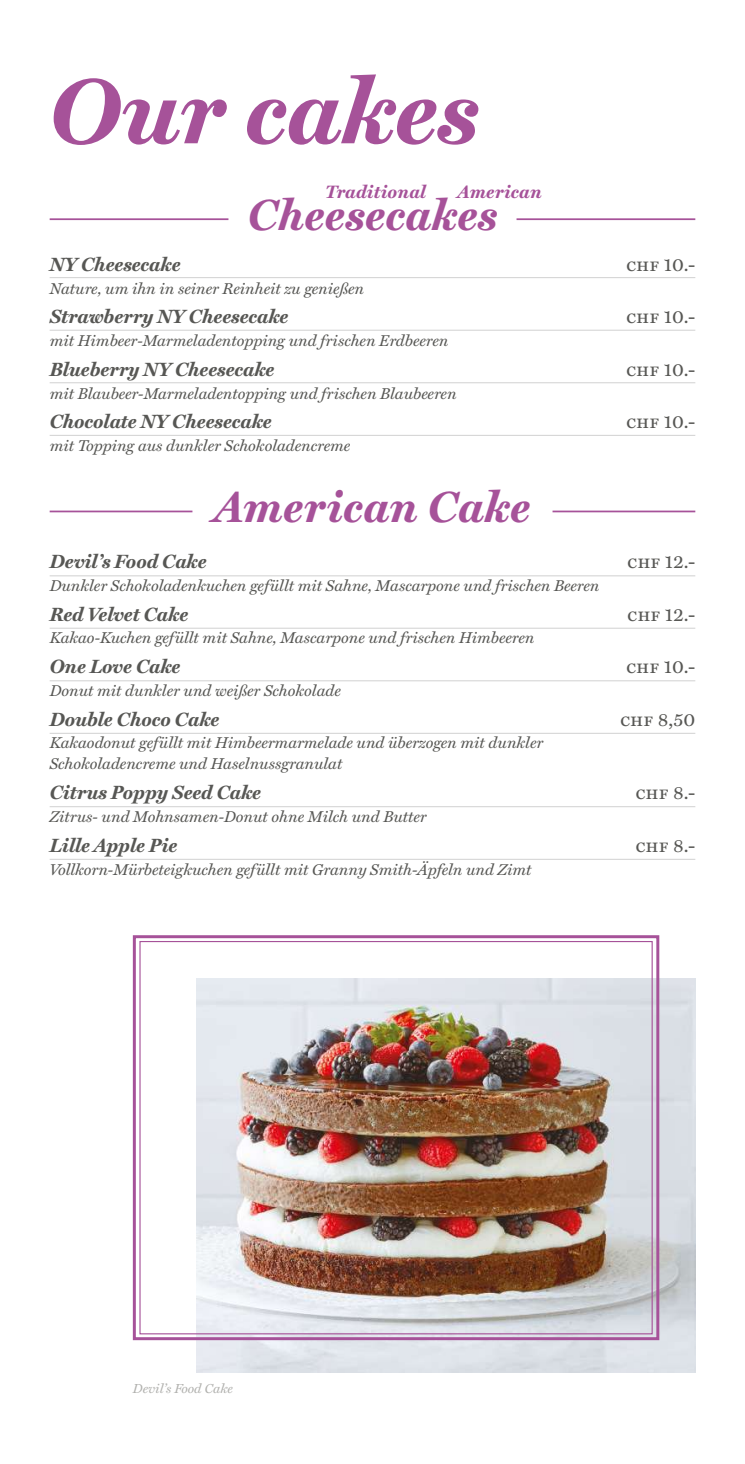
<style>
.page{position:relative;width:745px;height:1464px;background:#fff}
.page>*{position:absolute;margin:0;border:0;box-sizing:border-box;transform-origin:0 0}
.t1{font:italic 700 92.75px "Miller Text";color:#a65299}
.t2{font:italic 700 43.75px "Miller Text";letter-spacing:.01em;color:#a65299}
.t3{font:italic 700 19.25px "Miller Text";color:#575754}
.t4{font:19.25px "Miller Text";color:#575754}
.t5{font:19.25px "Miller Text SC";color:#575754}
.t6{font:italic 700 18.03px "Miller Text";letter-spacing:.01em;color:#a65299}
.t7{font:italic 15.75px/21px "Miller Text";color:#575754}
.t8{font:italic 13.12px "Miller Text";color:#b1b1ae}
.s1{font-family:"Miller Text SC"}
.s2{font-family:"Miller Text"}
</style>
<div class="page">
<img style="left:196px;top:978px;width:498px;height:394px">
<div style="left:133px;top:935px;width:526px;height:405px;border:3px solid #a65299"></div>
<hr style="left:50px;top:218px;width:178px;height:2px;background:#a65299">
<hr style="left:516px;top:218px;width:178px;height:2px;background:#a65299">
<hr style="left:50px;top:510px;width:142px;height:2px;background:#a65299">
<hr style="left:552px;top:510px;width:142px;height:2px;background:#a65299">
<hr style="left:50px;top:859px;width:644px;height:1px;background:#d1d1d1">
<hr style="left:50px;top:806px;width:644px;height:1px;background:#d1d1d1">
<hr style="left:50px;top:733px;width:644px;height:1px;background:#d1d1d1">
<hr style="left:50px;top:680px;width:644px;height:1px;background:#d1d1d1">
<hr style="left:50px;top:628px;width:644px;height:1px;background:#d1d1d1">
<hr style="left:50px;top:575px;width:644px;height:1px;background:#d1d1d1">
<hr style="left:50px;top:435px;width:644px;height:1px;background:#d1d1d1">
<hr style="left:50px;top:382px;width:644px;height:1px;background:#d1d1d1">
<hr style="left:50px;top:330px;width:644px;height:1px;background:#d1d1d1">
<hr style="left:50px;top:277px;width:644px;height:1px;background:#d1d1d1">
<h1 class="t1" style="left:49px;top:55px;width:430px">Our cakes</h1>
<p class="t6" style="left:325px;top:181px;width:102px">Traditional</p>
<p class="t6" style="left:457px;top:181px;width:85px">American</p>
<h2 class="t2" style="left:247px;top:188px;width:251px">Cheesecakes</h2>
<p class="t3" style="left:50px;top:252px;width:132px">NY Cheesecake</p>
<p class="t4" style="left:625px;top:253px;width:71px"><span class="s1">chf</span> 10.-</p>
<p class="t7" style="left:50px;top:276px;width:316px">Nature, um ihn in seiner Reinheit zu genießen</p>
<p class="t3" style="left:50px;top:305px;width:240px">Strawberry NY Cheesecake</p>
<p class="t4" style="left:625px;top:305px;width:71px"><span class="s1">chf</span> 10.-</p>
<p class="t7" style="left:50px;top:329px;width:400px">mit Himbeer-Marmeladentopping und frischen Erdbeeren</p>
<p class="t3" style="left:50px;top:357px;width:226px">Blueberry NY Cheesecake</p>
<p class="t4" style="left:625px;top:358px;width:71px"><span class="s1">chf</span> 10.-</p>
<p class="t7" style="left:50px;top:381px;width:408px">mit Blaubeer-Marmeladentopping und frischen Blaubeeren</p>
<p class="t3" style="left:50px;top:410px;width:223px">Chocolate NY Cheesecake</p>
<p class="t4" style="left:625px;top:410px;width:71px"><span class="s1">chf</span> 10.-</p>
<p class="t7" style="left:50px;top:434px;width:302px">mit Topping aus dunkler Schokoladencreme</p>
<h2 class="t2" style="left:214px;top:480px;width:317px">American Cake</h2>
<p class="t3" style="left:50px;top:550px;width:158px">Devil’s Food Cake</p>
<p class="t4" style="left:626px;top:550px;width:70px"><span class="s1">chf</span> 12.-</p>
<p class="t7" style="left:50px;top:574px;width:551px">Dunkler Schokoladenkuchen gefüllt mit Sahne, Mascarpone und frischen Beeren</p>
<p class="t3" style="left:50px;top:602px;width:140px">Red Velvet Cake</p>
<p class="t4" style="left:626px;top:602px;width:70px"><span class="s1">chf</span> 12.-</p>
<p class="t7" style="left:50px;top:626px;width:486px">Kakao-Kuchen gefüllt mit Sahne, Mascarpone und frischen Himbeeren</p>
<p class="t3" style="left:50px;top:655px;width:132px">One Love Cake</p>
<p class="t4" style="left:625px;top:655px;width:71px"><span class="s1">chf</span> 10.-</p>
<p class="t7" style="left:50px;top:679px;width:292px">Donut mit dunkler und weißer Schokolade</p>
<p class="t3" style="left:50px;top:707px;width:171px">Double Choco Cake</p>
<p class="t4" style="left:619px;top:707px;width:77px"><span class="s1">chf</span> 8,50</p>
<p class="t7" style="left:50px;top:731px;width:494px">Kakaodonut gefüllt mit Himbeermarmelade und überzogen mit dunkler<br>Schokoladencreme und Haselnussgranulat</p>
<p class="t3" style="left:50px;top:781px;width:213px">Citrus Poppy Seed Cake</p>
<p class="t5" style="left:635px;top:781px;width:61px">chf <span class="s2">8.-</span></p>
<p class="t7" style="left:50px;top:805px;width:378px">Zitrus- und Mohnsamen-Donut ohne Milch und Butter</p>
<p class="t3" style="left:50px;top:833px;width:129px">Lille Apple Pie</p>
<p class="t5" style="left:635px;top:833px;width:61px">chf <span class="s2">8.-</span></p>
<p class="t7" style="left:50px;top:857px;width:483px">Vollkorn-Mürbeteigkuchen gefüllt mit Granny Smith-Äpfeln und Zimt</p>
<p class="t8" style="left:133px;top:1378px;width:101px">Devil’s Food Cake</p>
</div>
